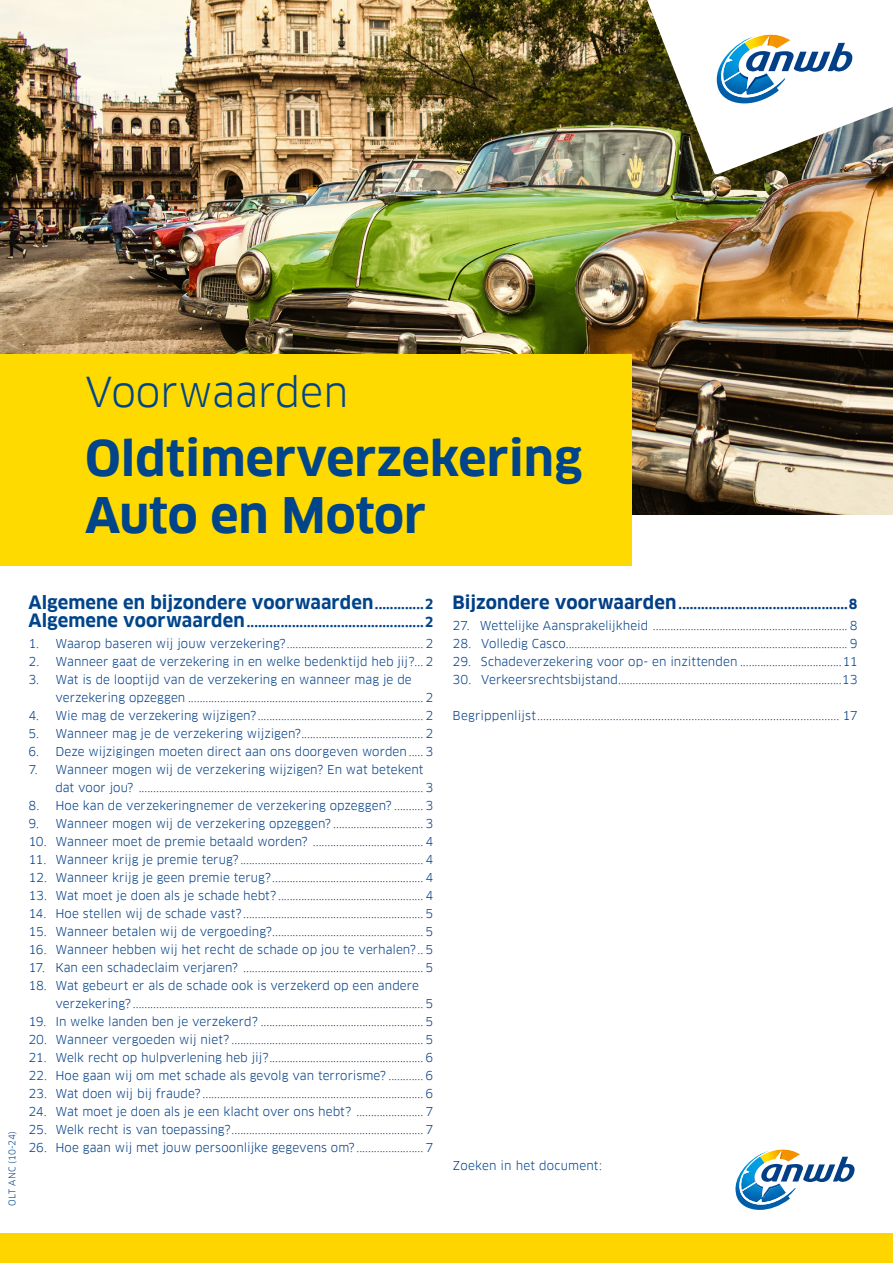
<style>
.page{position:relative;width:893px;height:1263px;background:#fff}
.page>*{position:absolute;margin:0;border:0;box-sizing:border-box;transform-origin:0 0}
.t1{font:700 48px "Clan Pro";color:#00448a}
.t2{font:40.35px "Clan Pro";color:#00448a}
.Inhoudskop{font:700 18px "Clan Pro";letter-spacing:.005em;color:#00448a}
.Inhoudskop-2{font:700 13.5px "Clan Pro";color:#00448a}
.kopje{font:700 13.5px "Clan Pro";color:#023f86}
.kopje-2{font:12px/18px "Clan Pro";letter-spacing:.005em;color:#023f86}
.tekst{font:12px "Clan Pro";letter-spacing:.015em;color:#00448a}
.tekst_TABEL{font:9px "Clan Pro";letter-spacing:.015em;color:#00448a}
.s1{font-size:13.5px}
.s2{font-size:18px}
</style>
<div class="page">
<img style="left:0;top:0;width:893px;height:514px">
<div style="left:0;top:1233px;width:893px;height:30px;background:#ffd500"></div>
<div style="left:0;top:354px;width:631px;height:212px;background:#ffda00"></div>
<svg style="left:735px;top:1149px;width:120px;height:61px"></svg>
<img style="left:642px;top:0;width:251px;height:174px">
<p class="t2" style="left:85px;top:368px;width:265px">Voorwaarden</p>
<p class="t1" style="left:85px;top:430px;width:499px">Oldtimerverzekering</p>
<p class="t1" style="left:85px;top:487px;width:343px">Auto en Motor</p>
<p class="tekst_TABEL" style="left:7px;top:1206px;width:77px;rotate:-90deg">OLT ANC (10-24)</p>
<p class="Inhoudskop" style="left:28px;top:591px;width:407px">Algemene en bijzondere voorwaarden<span class="s1">.............2</span></p>
<p class="Inhoudskop-2" style="left:28px;top:614px;width:407px"><span class="s2">Algemene voorwaarden</span>...............................................2</p>
<p class="kopje-2" style="left:28px;top:635px;width:407px">1. Waarop baseren wij jouw verzekering?............................................... 2</p>
<p class="kopje-2" style="left:28px;top:653px;width:407px">2. Wanneer gaat de verzekering in en welke bedenktijd heb jij?... 2</p>
<p class="kopje-2" style="left:55px;top:671px;width:380px;text-indent:-27px">3. Wat is de looptijd van de verzekering en wanneer mag je de verzekering opzeggen ................................................................................. 2</p>
<p class="kopje-2" style="left:28px;top:707px;width:407px">4. Wie mag de verzekering wijzigen?......................................................... 2</p>
<p class="kopje-2" style="left:28px;top:725px;width:407px">5. Wanneer mag je de verzekering wijzigen?.......................................... 2</p>
<p class="kopje-2" style="left:28px;top:743px;width:407px">6. Deze wijzigingen moeten direct aan ons doorgeven worden ..... 3</p>
<p class="kopje-2" style="left:55px;top:761px;width:380px;text-indent:-27px">7. Wanneer mogen wij de verzekering wijzigen? En wat betekent dat voor jou? .................................................................................................. 3</p>
<p class="kopje-2" style="left:28px;top:797px;width:407px">8. Hoe kan de verzekeringnemer de verzekering opzeggen? .......... 3</p>
<p class="kopje-2" style="left:28px;top:815px;width:407px">9. Wanneer mogen wij de verzekering opzeggen? ............................... 3</p>
<p class="kopje-2" style="left:28px;top:833px;width:407px">10. Wanneer moet de premie betaald worden? ...................................... 4</p>
<p class="kopje-2" style="left:28px;top:851px;width:407px">11. Wanneer krijg je premie terug? ............................................................... 4</p>
<p class="kopje-2" style="left:28px;top:869px;width:407px">12. Wanneer krijg je geen premie terug?.................................................... 4</p>
<p class="kopje-2" style="left:28px;top:887px;width:407px">13. Wat moet je doen als je schade hebt? .................................................. 4</p>
<p class="kopje-2" style="left:28px;top:905px;width:407px">14. Hoe stellen wij de schade vast?.............................................................. 5</p>
<p class="kopje-2" style="left:28px;top:923px;width:407px">15. Wanneer betalen wij de vergoeding?.................................................... 5</p>
<p class="kopje-2" style="left:28px;top:941px;width:407px">16. Wanneer hebben wij het recht de schade op jou te verhalen? .. 5</p>
<p class="kopje-2" style="left:28px;top:959px;width:407px">17. Kan een schadeclaim verjaren? .............................................................. 5</p>
<p class="kopje-2" style="left:55px;top:977px;width:380px;text-indent:-27px">18. Wat gebeurt er als de schade ook is verzekerd op een andere verzekering? .................................................................................................... 5</p>
<p class="kopje-2" style="left:28px;top:1013px;width:407px">19. In welke landen ben je verzekerd? ........................................................ 5</p>
<p class="kopje-2" style="left:28px;top:1031px;width:407px">20. Wanneer vergoeden wij niet? .................................................................. 5</p>
<p class="kopje-2" style="left:28px;top:1049px;width:407px">21. Welk recht op hulpverlening heb jij?..................................................... 6</p>
<p class="kopje-2" style="left:28px;top:1067px;width:407px">22. Hoe gaan wij om met schade als gevolg van terrorisme? ............ 6</p>
<p class="kopje-2" style="left:28px;top:1085px;width:407px">23. Wat doen wij bij fraude? ............................................................................ 6</p>
<p class="kopje-2" style="left:28px;top:1103px;width:407px">24. Wat moet je doen als je een klacht over ons hebt? ....................... 7</p>
<p class="kopje-2" style="left:28px;top:1121px;width:407px">25. Welk recht is van toepassing?.................................................................. 7</p>
<p class="kopje-2" style="left:28px;top:1139px;width:407px">26. Hoe gaan wij met jouw persoonlijke gegevens om? ....................... 7</p>
<p class="kopje" style="left:453px;top:596px;width:406px"><span class="s2">Bijzondere voorwaarden</span>.............................................8</p>
<p class="kopje-2" style="left:453px;top:617px;width:407px">27. Wettelijke Aansprakelijkheid ................................................................... 8</p>
<p class="kopje-2" style="left:453px;top:635px;width:407px">28. Volledig Casco................................................................................................. 9</p>
<p class="kopje-2" style="left:453px;top:653px;width:407px">29. Schadeverzekering voor op- en inzittenden ...................................11</p>
<p class="kopje-2" style="left:453px;top:671px;width:407px">30. Verkeersrechtsbijstand.............................................................................13</p>
<p class="kopje-2" style="left:453px;top:707px;width:407px">Begrippenlijst.................................................................................................... 17</p>
<p class="tekst" style="left:453px;top:1158px;width:151px">Zoeken in het document:</p>
</div>
